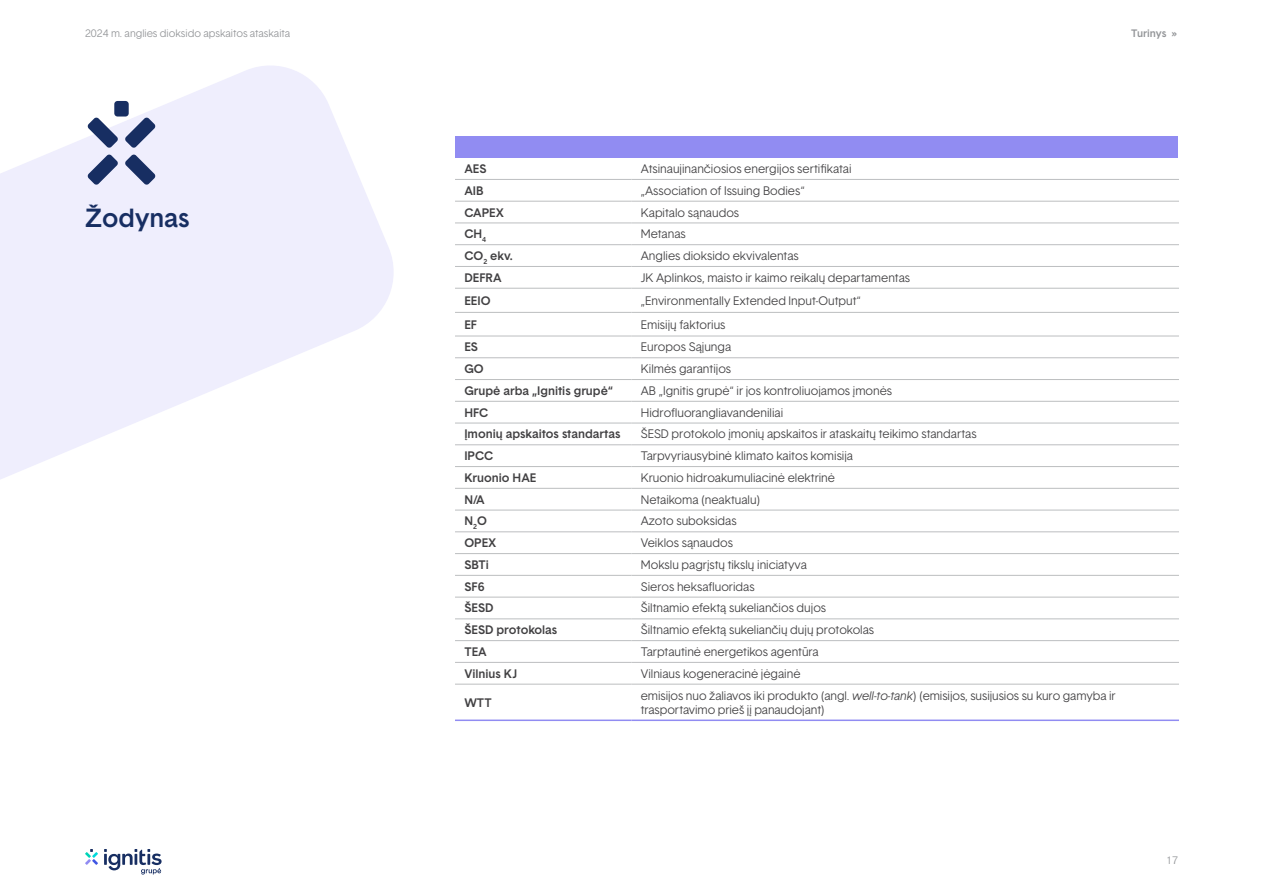
<style>
.page{position:relative;width:1263px;height:893px;background:#fff}
.page>*{position:absolute;margin:0;border:0;box-sizing:border-box;transform-origin:0 0}
.t1{font:500 25.5px "Basetica";color:#172e62}
.t2{font:300 12px/14.4px "Basetica";color:#414042}
.t3{font:500 12px "Basetica";color:#414042}
.t4{font:300 10.5px "Basetica";color:#939598}
.t5{font:500 10.5px "Basetica";letter-spacing:-.005em;color:#939598}
.s1{font-style:italic}
</style>
<div class="page">
<svg style="left:0;top:66px;width:394px;height:413px;fill:#efeefd"></svg>
<svg style="left:87px;top:117px;width:31px;height:31px"></svg>
<svg style="left:125px;top:117px;width:31px;height:31px"></svg>
<svg style="left:87px;top:154px;width:31px;height:31px"></svg>
<svg style="left:125px;top:154px;width:31px;height:31px"></svg>
<div style="left:114px;top:101px;width:15px;height:16px;background:#172e62;border-radius:3px"></div>
<hr style="left:455px;top:684px;width:176px;height:1px;background:#bcbec0">
<hr style="left:631px;top:684px;width:548px;height:1px;background:#bcbec0">
<hr style="left:455px;top:719px;width:176px;height:2px;background:#918cf2">
<hr style="left:631px;top:719px;width:548px;height:2px;background:#918cf2">
<hr style="left:455px;top:179px;width:176px;height:1px;background:#bcbec0">
<hr style="left:631px;top:179px;width:548px;height:1px;background:#bcbec0">
<hr style="left:455px;top:201px;width:176px;height:1px;background:#bcbec0">
<hr style="left:631px;top:201px;width:548px;height:1px;background:#bcbec0">
<hr style="left:455px;top:223px;width:176px;height:1px;background:#bcbec0">
<hr style="left:631px;top:223px;width:548px;height:1px;background:#bcbec0">
<hr style="left:455px;top:244px;width:176px;height:1px;background:#bcbec0">
<hr style="left:631px;top:244px;width:548px;height:1px;background:#bcbec0">
<hr style="left:455px;top:266px;width:176px;height:1px;background:#bcbec0">
<hr style="left:631px;top:266px;width:548px;height:1px;background:#bcbec0">
<hr style="left:455px;top:288px;width:176px;height:1px;background:#bcbec0">
<hr style="left:631px;top:288px;width:548px;height:1px;background:#bcbec0">
<hr style="left:455px;top:312px;width:176px;height:1px;background:#bcbec0">
<hr style="left:631px;top:312px;width:548px;height:1px;background:#bcbec0">
<hr style="left:455px;top:336px;width:176px;height:1px;background:#bcbec0">
<hr style="left:631px;top:336px;width:548px;height:1px;background:#bcbec0">
<hr style="left:455px;top:357px;width:176px;height:1px;background:#bcbec0">
<hr style="left:631px;top:357px;width:548px;height:1px;background:#bcbec0">
<hr style="left:455px;top:379px;width:176px;height:1px;background:#bcbec0">
<hr style="left:631px;top:379px;width:548px;height:1px;background:#bcbec0">
<hr style="left:455px;top:401px;width:176px;height:1px;background:#bcbec0">
<hr style="left:631px;top:401px;width:548px;height:1px;background:#bcbec0">
<hr style="left:455px;top:423px;width:176px;height:1px;background:#bcbec0">
<hr style="left:631px;top:423px;width:548px;height:1px;background:#bcbec0">
<hr style="left:455px;top:444px;width:176px;height:1px;background:#bcbec0">
<hr style="left:631px;top:444px;width:548px;height:1px;background:#bcbec0">
<hr style="left:455px;top:466px;width:176px;height:1px;background:#bcbec0">
<hr style="left:631px;top:466px;width:548px;height:1px;background:#bcbec0">
<hr style="left:455px;top:488px;width:176px;height:1px;background:#bcbec0">
<hr style="left:631px;top:488px;width:548px;height:1px;background:#bcbec0">
<hr style="left:455px;top:510px;width:176px;height:1px;background:#bcbec0">
<hr style="left:631px;top:510px;width:548px;height:1px;background:#bcbec0">
<hr style="left:455px;top:531px;width:176px;height:1px;background:#bcbec0">
<hr style="left:631px;top:531px;width:548px;height:1px;background:#bcbec0">
<hr style="left:455px;top:553px;width:176px;height:1px;background:#bcbec0">
<hr style="left:631px;top:553px;width:548px;height:1px;background:#bcbec0">
<hr style="left:455px;top:575px;width:176px;height:1px;background:#bcbec0">
<hr style="left:631px;top:575px;width:548px;height:1px;background:#bcbec0">
<hr style="left:455px;top:597px;width:176px;height:1px;background:#bcbec0">
<hr style="left:631px;top:597px;width:548px;height:1px;background:#bcbec0">
<hr style="left:455px;top:618px;width:176px;height:1px;background:#bcbec0">
<hr style="left:631px;top:618px;width:548px;height:1px;background:#bcbec0">
<hr style="left:455px;top:640px;width:176px;height:1px;background:#bcbec0">
<hr style="left:631px;top:640px;width:548px;height:1px;background:#bcbec0">
<hr style="left:455px;top:662px;width:176px;height:1px;background:#bcbec0">
<hr style="left:631px;top:662px;width:548px;height:1px;background:#bcbec0">
<div style="left:455px;top:136px;width:723px;height:21px;background:#918cf2"></div>
<svg style="left:85px;top:849px;width:13px;height:16px"></svg>
<svg style="left:104px;top:849px;width:58px;height:25px"></svg>
<p class="t4" style="left:85px;top:26px;width:207px">2024 m. anglies dioksido apskaitos ataskaita</p>
<p class="t5" style="left:1131px;top:26px;width:47px">Turinys »</p>
<p class="t1" style="left:85px;top:201px;width:106px">Žodynas</p>
<p class="t3" style="left:464px;top:161px;width:24px">AES</p>
<p class="t2" style="left:641px;top:162px;width:212px">Atsinaujinančiosios energijos sertifikatai</p>
<p class="t3" style="left:464px;top:183px;width:21px">AIB</p>
<p class="t2" style="left:641px;top:183px;width:165px">„Association of Issuing Bodies“</p>
<p class="t3" style="left:464px;top:204px;width:41px">CAPEX</p>
<p class="t2" style="left:641px;top:205px;width:100px">Kapitalo sąnaudos</p>
<p class="t3" style="left:464px;top:226px;width:23px">CH<sub>4</sub></p>
<p class="t2" style="left:641px;top:227px;width:46px">Metanas</p>
<p class="t3" style="left:464px;top:248px;width:50px">CO<sub>2</sub> ekv.</p>
<p class="t2" style="left:641px;top:249px;width:159px">Anglies dioksido ekvivalentas</p>
<p class="t3" style="left:464px;top:270px;width:39px">DEFRA</p>
<p class="t2" style="left:641px;top:270px;width:271px">JK Aplinkos, maisto ir kaimo reikalų departamentas</p>
<p class="t3" style="left:464px;top:293px;width:28px">EEIO</p>
<p class="t2" style="left:641px;top:293px;width:222px">„Environmentally Extended Input-Output“</p>
<p class="t3" style="left:464px;top:316px;width:14px">EF</p>
<p class="t2" style="left:641px;top:317px;width:86px">Emisijų faktorius</p>
<p class="t3" style="left:464px;top:339px;width:15px">ES</p>
<p class="t2" style="left:641px;top:340px;width:92px">Europos Sąjunga</p>
<p class="t3" style="left:464px;top:361px;width:21px">GO</p>
<p class="t2" style="left:641px;top:362px;width:92px">Kilmės garantijos</p>
<p class="t3" style="left:464px;top:383px;width:150px">Grupė arba „Ignitis grupė“</p>
<p class="t2" style="left:641px;top:383px;width:253px">AB „Ignitis grupė“ ir jos kontroliuojamos įmonės</p>
<p class="t3" style="left:464px;top:404px;width:26px">HFC</p>
<p class="t2" style="left:641px;top:405px;width:144px">Hidrofluorangliavandeniliai</p>
<p class="t3" style="left:464px;top:426px;width:158px">Įmonių apskaitos standartas</p>
<p class="t2" style="left:641px;top:427px;width:337px">ŠESD protokolo įmonių apskaitos ir ataskaitų teikimo standartas</p>
<p class="t3" style="left:464px;top:448px;width:31px">IPCC</p>
<p class="t2" style="left:641px;top:449px;width:214px">Tarpvyriausybinė klimato kaitos komisija</p>
<p class="t3" style="left:464px;top:470px;width:74px">Kruonio HAE</p>
<p class="t2" style="left:641px;top:470px;width:196px">Kruonio hidroakumuliacinė elektrinė</p>
<p class="t3" style="left:464px;top:491px;width:22px">N/A</p>
<p class="t2" style="left:641px;top:492px;width:121px">Netaikoma (neaktualu)</p>
<p class="t3" style="left:464px;top:513px;width:24px">N<sub>2</sub>O</p>
<p class="t2" style="left:641px;top:514px;width:97px">Azoto suboksidas</p>
<p class="t3" style="left:464px;top:535px;width:34px">OPEX</p>
<p class="t2" style="left:641px;top:536px;width:94px">Veiklos sąnaudos</p>
<p class="t3" style="left:464px;top:557px;width:26px">SBTi</p>
<p class="t2" style="left:641px;top:557px;width:168px">Mokslu pagrįstų tikslų iniciatyva</p>
<p class="t3" style="left:464px;top:578px;width:22px">SF6</p>
<p class="t2" style="left:641px;top:579px;width:115px">Sieros heksafluoridas</p>
<p class="t3" style="left:464px;top:600px;width:31px">ŠESD</p>
<p class="t2" style="left:641px;top:601px;width:187px">Šiltnamio efektą sukeliančios dujos</p>
<p class="t3" style="left:464px;top:622px;width:94px">ŠESD protokolas</p>
<p class="t2" style="left:641px;top:623px;width:235px">Šiltnamio efektą sukeliančių dujų protokolas</p>
<p class="t3" style="left:464px;top:644px;width:24px">TEA</p>
<p class="t2" style="left:641px;top:644px;width:179px">Tarptautinė energetikos agentūra</p>
<p class="t3" style="left:464px;top:665px;width:54px">Vilnius KJ</p>
<p class="t2" style="left:641px;top:666px;width:161px">Vilniaus kogeneracinė jėgainė</p>
<p class="t3" style="left:464px;top:694px;width:29px">WTT</p>
<p class="t2" style="left:641px;top:688px;width:476px">emisijos nuo žaliavos iki produkto (angl. <span class="s1">well-to-tank</span>) (emisijos, susijusios su kuro gamyba ir trasportavimo prieš jį panaudojant)</p>
<p class="t4" style="left:1166px;top:853px;width:13px">17</p>
</div>
